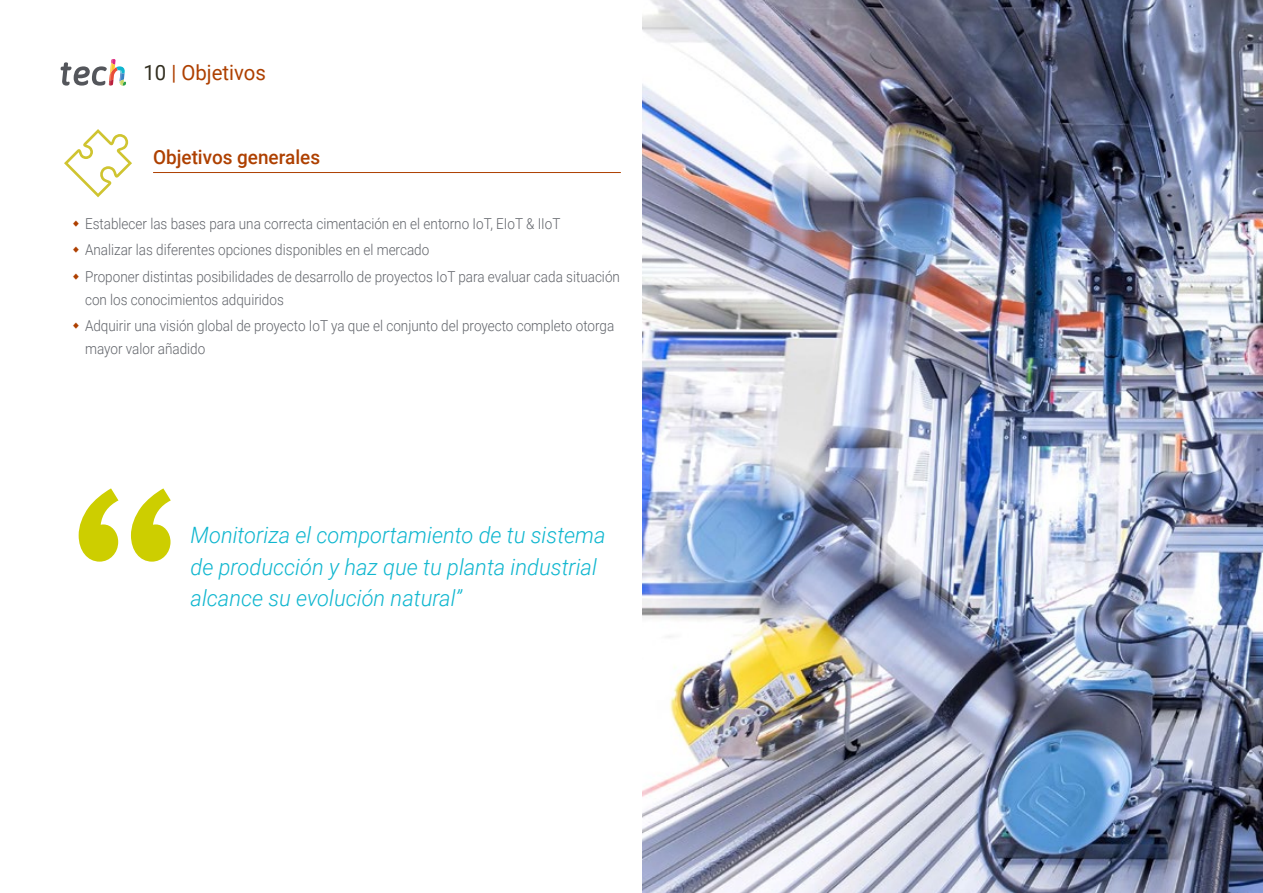
<style>
.page{position:relative;width:1263px;height:893px;background:#fff}
.page>*{position:absolute;margin:0;border:0;box-sizing:border-box;transform-origin:0 0}
.t1{font:italic 300 22.5px/31.5px "Roboto";color:#0fb6cf}
.t2{font:21px "Roboto";color:#ae4000}
.t3{font:500 19.5px "Roboto";color:#ae4000}
.t4{font:300 15px/26.7px "Roboto";color:#61646a;scale:.9 1}
.s1{color:#312e20}
</style>
<div class="page">
<hr style="left:153px;top:172px;width:468px;height:1px;background:#ae4000">
<svg style="left:64px;top:129px;width:68px;height:68px"></svg>
<img style="left:642px;top:0;width:621px;height:893px">
<svg style="left:61px;top:59px;width:65px;height:27px"></svg>
<svg style="left:79px;top:488px;width:92px;height:74px"></svg>
<h2 class="t2" style="left:144px;top:57px;width:124px"><span class="s1">10</span> | Objetivos</h2>
<h3 class="t3" style="left:153px;top:144px;width:169px">Objetivos generales</h3>
<p class="t4" style="left:85px;top:209px;width:596px">Establecer las bases para una correcta cimentación en el entorno IoT, EIoT &amp; IIoT<br>Analizar las diferentes opciones disponibles en el mercado<br>Proponer distintas posibilidades de desarrollo de proyectos IoT para evaluar cada situación</p>
<p class="t4" style="left:85px;top:285px;width:589px">con los conocimientos adquiridos<br>Adquirir una visión global de proyecto IoT ya que el conjunto del proyecto completo otorga</p>
<p class="t4" style="left:85px;top:335px;width:135px">mayor valor añadido</p>
<h1 class="t1" style="left:191px;top:519px;width:416px">Monitoriza el comportamiento de tu sistema de producción y haz que tu planta industrial alcance su evolución natural”</h1>
</div>
